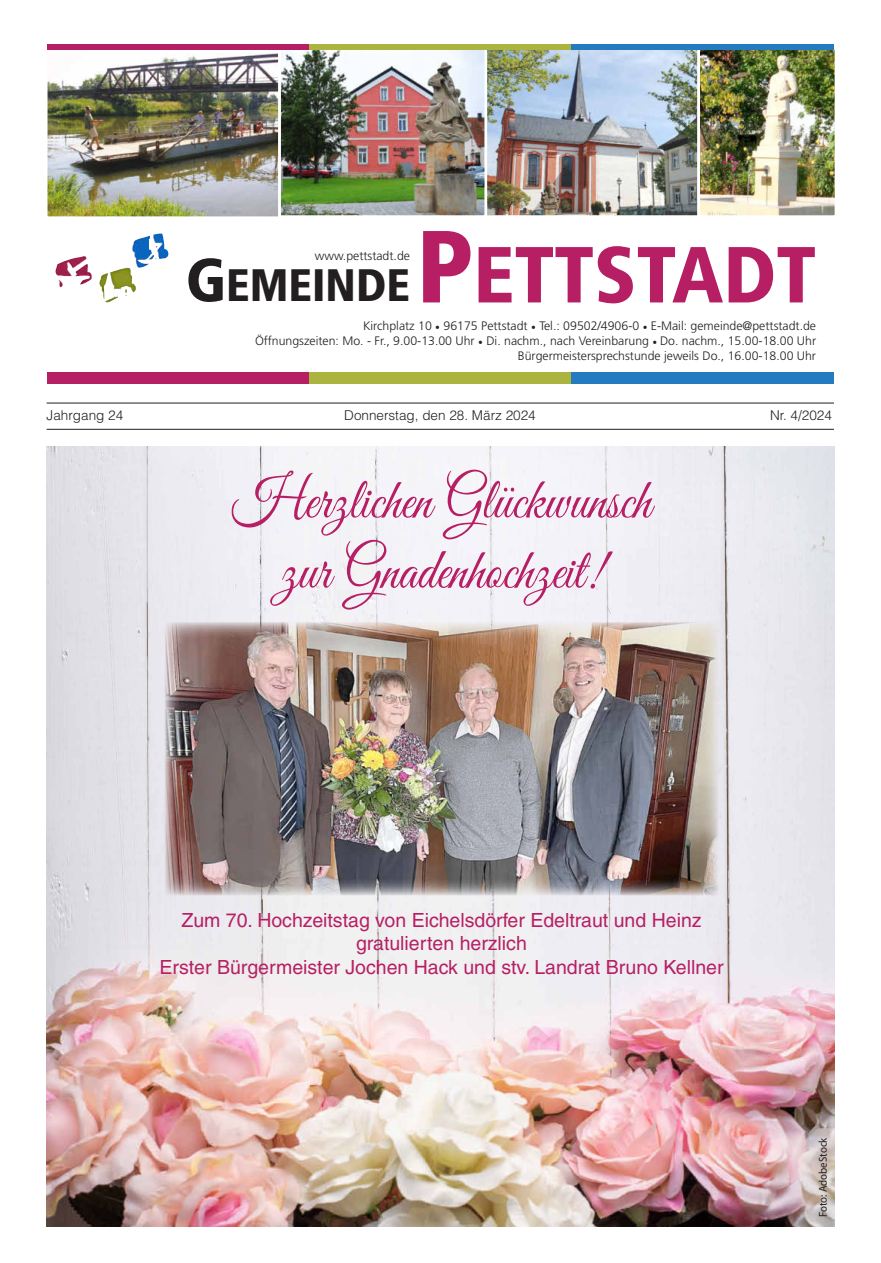
<style>
.page{position:relative;width:881px;height:1263px;background:#fff}
.page>*{position:absolute;margin:0;border:0;box-sizing:border-box;transform-origin:0 0}
.t1{font:900 condensed 79.35px "Frutiger LT";color:#b61f64}
.t2{font:58.5px/70.2px "Great Vibes";color:#b71f64;text-align:center;scale:.9 1}
.t3{font:900 condensed 45.45px "Frutiger LT";color:#231f20}
.t4{font:19.5px/23.4px "Helvetica LT";color:#b71f64;text-align:center}
.t5{font:300 13.5px "Helvetica LT";color:#231f20}
.t6{font:300 12.3px/14.7px "Frutiger LT";color:#231f20;text-align:right}
.t7{font:11.4px "Myriad Pro";color:#231f20;scale:.95 1}
.s1{font-size:60.6px}
.s2{font-size:102.3px}
.s3{font-family:"Minion Pro";font-weight:400}
</style>
<div class="page">
<img style="left:487px;top:51px;width:208px;height:163px">
<img style="left:699px;top:49px;width:134px;height:167px">
<img style="left:282px;top:51px;width:197px;height:163px">
<img style="left:47px;top:49px;width:231px;height:168px">
<div style="left:479px;top:47px;width:220px;height:171px;border:3px solid #fff"></div>
<div style="left:278px;top:47px;width:209px;height:171px;border:3px solid #fff"></div>
<div style="left:47px;top:44px;width:262px;height:5px;background:#b61f64"></div>
<div style="left:308px;top:44px;width:263px;height:5px;background:#acb440"></div>
<div style="left:571px;top:44px;width:262px;height:5px;background:#247bc0"></div>
<div style="left:47px;top:372px;width:262px;height:12px;background:#b61f64"></div>
<div style="left:308px;top:372px;width:263px;height:12px;background:#acb440"></div>
<div style="left:571px;top:372px;width:262px;height:12px;background:#247bc0"></div>
<img style="left:55px;top:234px;width:113px;height:68px">
<hr style="left:47px;top:403px;width:786px;height:1px;background:#231f20">
<hr style="left:47px;top:429px;width:786px;height:1px;background:#231f20">
<img style="left:47px;top:446px;width:786px;height:499px">
<img style="left:47px;top:945px;width:786px;height:282px">
<img style="left:165px;top:622px;width:553px;height:273px">
<p class="t6" style="left:315px;top:249px;width:97px">www.pettstadt.de</p>
<h3 class="t3" style="left:185px;top:258px;width:226px"><span class="s1">G</span>EMEINDE</h3>
<h1 class="t1" style="left:416px;top:227px;width:401px"><span class="s2">P</span>ETTSTADT</h1>
<p class="t6" style="left:255px;top:319px;width:562px">Kirchplatz 10 <span class="s3">•</span> 96175 Pettstadt <span class="s3">•</span> Tel.: 09502/4906-0 <span class="s3">•</span> E-Mail: gemeinde@pettstadt.de<br>Öffnungszeiten: Mo. - Fr., 9.00-13.00 Uhr <span class="s3">•</span> Di. nachm., nach Vereinbarung <span class="s3">•</span> Do. nachm., 15.00-18.00 Uhr<br>Bürgermeistersprechstunde jeweils Do., 16.00-18.00 Uhr</p>
<p class="t5" style="left:47px;top:407px;width:78px">Jahrgang 24</p>
<p class="t5" style="left:344px;top:407px;width:193px">Donnerstag, den 28. März 2024</p>
<p class="t5" style="left:769px;top:407px;width:63px">Nr. 4/2024</p>
<h2 class="t2" style="left:232px;top:469px;width:467px">Herzlichen Glückwunsch zur Gnadenhochzeit!</h2>
<h3 class="t4" style="left:159px;top:908px;width:565px">Zum 70. Hochzeitstag von Eichelsdörfer Edeltraut und Heinz gratulierten herzlich<br>Erster Bürgermeister Jochen Hack und stv. Landrat Bruno Kellner</h3>
<p class="t7" style="left:815px;top:1217px;width:86px;rotate:-90deg">Foto: AdobeStock</p>
</div>
